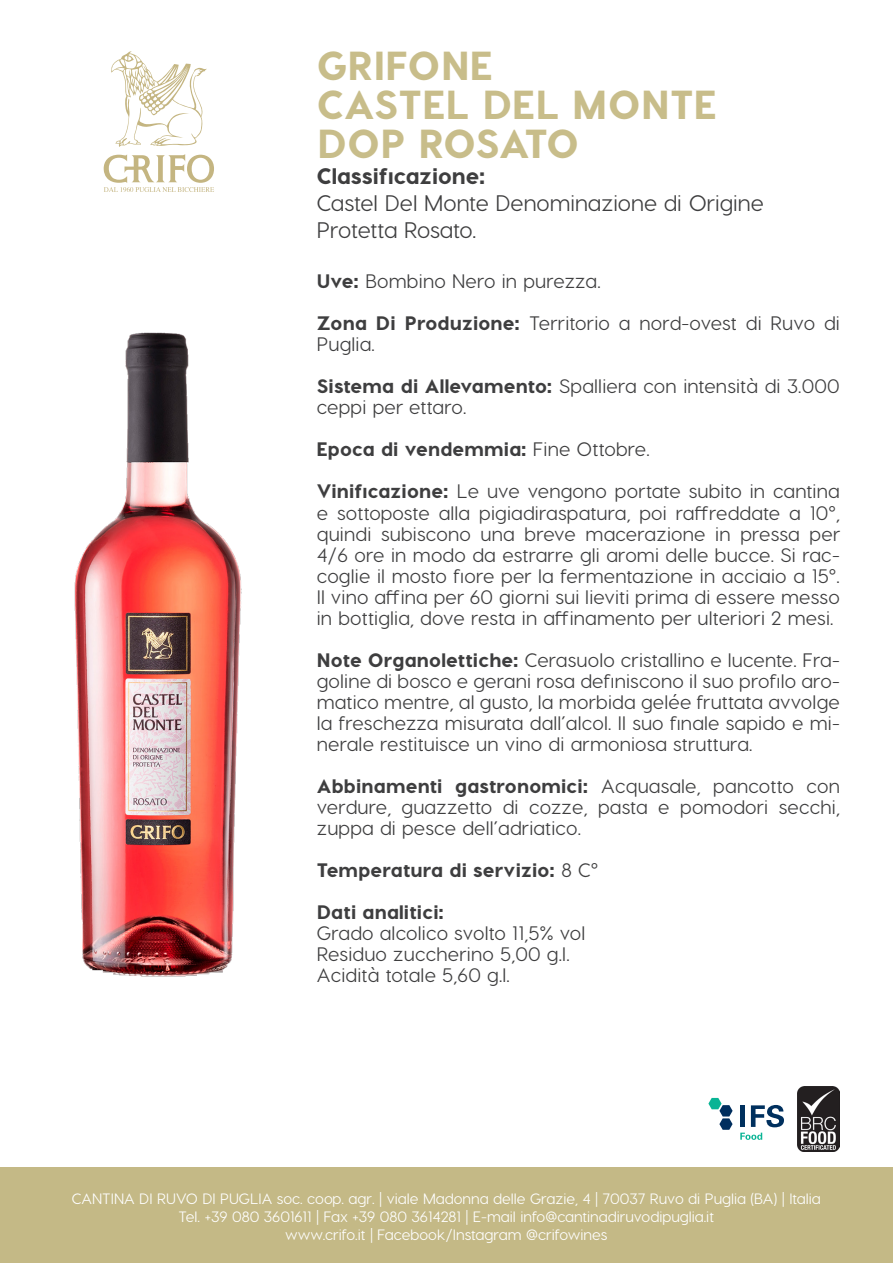
<style>
.page{position:relative;width:893px;height:1263px;background:#fff}
.page>*{position:absolute;margin:0;border:0;box-sizing:border-box;transform-origin:0 0}
.t1{font:800 40.5px "Visby CF";letter-spacing:.01em;color:#c8bd8a}
.t2{font:800 40.5px "Visby CF";letter-spacing:-.015em;color:#c8bd8a}
.t3{font:500 22.5px/27px "Visby CF";color:#3e3e3f}
.t4{font:800 22.5px "Visby CF";color:#3e3e3f}
.t5{font:500 19.5px/21px "Visby CF";letter-spacing:.01em;color:#3e3e3f;text-align:justify}
.t6{font:800 19.5px "Visby CF";letter-spacing:.01em;color:#3e3e3f}
.t7{font:500 15px "Visby CF";color:#fff}
.s1{font-weight:800}
.s2{font-weight:500}
</style>
<div class="page">
<div style="left:0;top:1167px;width:893px;height:96px;background:#c4b986"></div>
<img style="left:74px;top:332px;width:168px;height:645px">
<svg style="left:111px;top:51px;width:96px;height:96px"></svg>
<svg style="left:104px;top:154px;width:110px;height:38px"></svg>
<img style="left:797px;top:1087px;width:43px;height:65px">
<svg style="left:708px;top:1097px;width:76px;height:43px"></svg>
<p class="t1" style="left:317px;top:39px;width:177px">GRIFONE</p>
<p class="t1" style="left:317px;top:78px;width:402px">CASTEL DEL MONTE</p>
<p class="t2" style="left:317px;top:117px;width:264px">DOP ROSATO</p>
<p class="t4" style="left:317px;top:162px;width:170px">Classificazione:</p>
<p class="t3" style="left:317px;top:189px;width:449px">Castel Del Monte Denominazione di Origine<br>Protetta Rosato.</p>
<p class="t5" style="left:317px;top:271px;width:285px"><span class="s1">Uve:</span> Bombino Nero in purezza.</p>
<p class="t5" style="left:317px;top:313px;width:525px"><span class="s1">Zona Di Produzione:</span> Territorio a nord-ovest di Ruvo di<br>Puglia.</p>
<p class="t5" style="left:317px;top:376px;width:524px"><span class="s1">Sistema di Allevamento:</span> Spalliera con intensità di 3.000 ceppi per ettaro.</p>
<p class="t6" style="left:317px;top:437px;width:334px">Epoca di vendemmia: <span class="s2">Fine Ottobre.</span></p>
<p class="t5" style="left:317px;top:481px;width:525px"><span class="s1">Vinificazione:</span> Le uve vengono portate subito in cantina e sottoposte alla pigiadiraspatura, poi raffreddate a 10°, quindi subiscono una breve macerazione in pressa per 4/6 ore in modo da estrarre gli aromi delle bucce. Si rac&shy;coglie il mosto fiore per la fermentazione in acciaio a 15°.<br>Il vino affina per 60 giorni sui lieviti prima di essere messo in bottiglia, dove resta in affinamento per ulteriori 2 mesi.</p>
<p class="t5" style="left:317px;top:649px;width:525px"><span class="s1">Note Organolettiche:</span> Cerasuolo cristallino e lucente. Fra&shy;goline di bosco e gerani rosa definiscono il suo profilo aro&shy;matico mentre, al gusto, la morbida gelée fruttata avvolge la freschezza misurata dall’alcol. Il suo finale sapido e mi&shy;nerale restituisce un vino di armoniosa struttura.</p>
<p class="t5" style="left:317px;top:775px;width:525px"><span class="s1">Abbinamenti gastronomici:</span> Acquasale, pancotto con verdure, guazzetto di cozze, pasta e pomodori secchi, zuppa di pesce dell’adriatico.</p>
<p class="t6" style="left:317px;top:857px;width:283px">Temperatura di servizio: <span class="s2">8 C°</span></p>
<p class="t6" style="left:317px;top:899px;width:129px">Dati analitici:</p>
<p class="t5" style="left:317px;top:922px;width:270px">Grado alcolico svolto 11,5% vol</p>
<p class="t5" style="left:317px;top:943px;width:254px">Residuo zuccherino 5,00 g.l.</p>
<p class="t5" style="left:317px;top:964px;width:195px">Acidità totale 5,60 g.l.</p>
<p class="t7" style="left:72px;top:1189px;width:751px">CANTINA DI RUVO DI PUGLIA soc. coop. agr. | viale Madonna delle Grazie, 4 | 70037 Ruvo di Puglia (BA) | Italia</p>
<p class="t7" style="left:179px;top:1207px;width:537px">Tel. +39 080 3601611 | Fax +39 080 3614281 | E-mail info@cantinadiruvodipuglia.it</p>
<p class="t7" style="left:285px;top:1225px;width:324px">www.crifo.it | Facebook/Instagram @crifowines</p>
</div>
